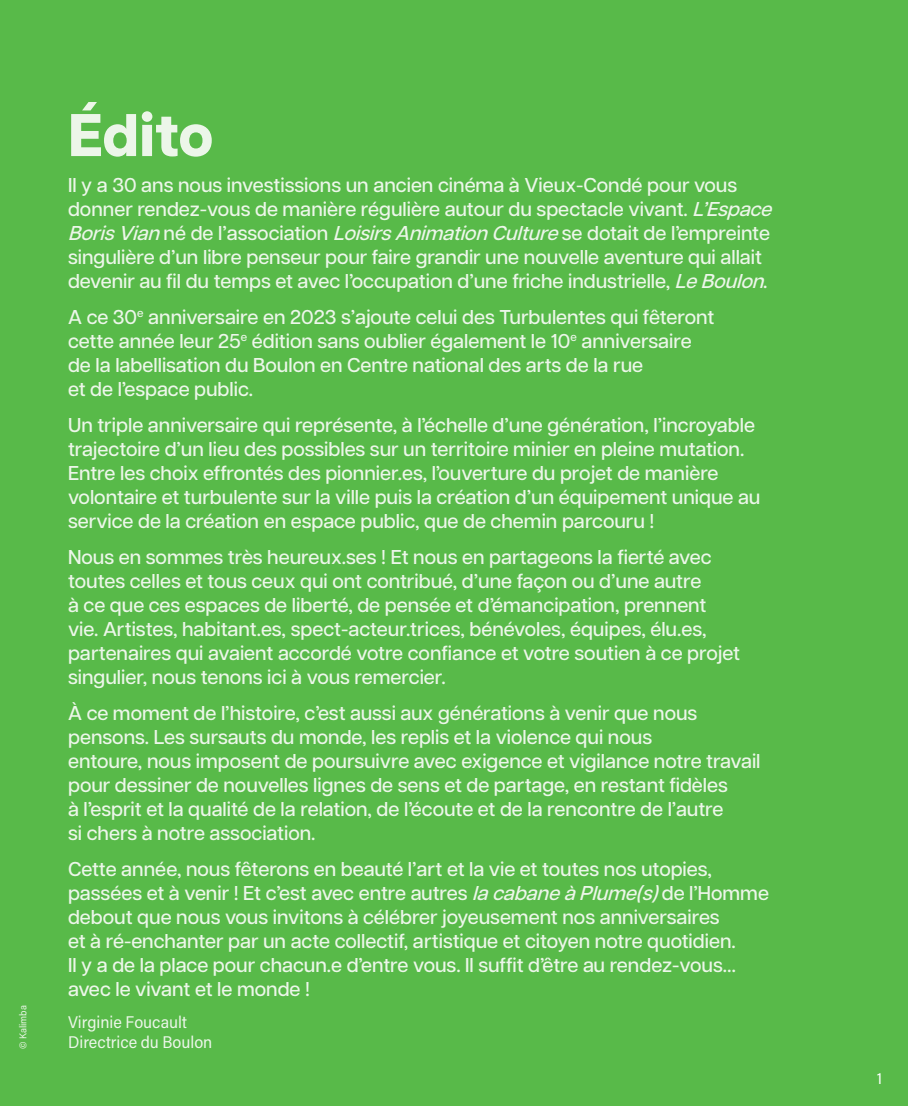
<style>
.page{position:relative;width:908px;height:1106px;background:#fff}
.page>*{position:absolute;margin:0;border:0;box-sizing:border-box;transform-origin:0 0}
.t1{font:800 60px "Articulat CF";color:#ecf6e9}
.t2{font:500 20px/24px "Articulat CF";color:#ecf6e9}
.t3{font:17px "Acumin Pro Semi Cond";color:#ecf6e9}
.t4{font:16px "Acumin Pro Semi Cond";color:#fff}
.t5{font:10px "Acumin Pro Semi Cond";color:#ecf6e9}
.s1{font-style:italic}
</style>
<div class="page">
<div style="left:0;top:0;width:907px;height:1106px;background:#58ba49"></div>
<p class="t5" style="left:16px;top:1049px;width:46px;rotate:-90deg">© Kalimba</p>
<h1 class="t1" style="left:68px;top:90px;width:147px">Édito</h1>
<p class="t2" style="left:68px;top:172px;width:711px">Il y a 30 ans nous investissions un ancien cinéma à Vieux-Condé pour vous donner rendez-vous de manière régulière autour du spectacle vivant. <span class="s1">L’Espace BorisVian</span>né de l’association <span class="s1">LoisirsAnimationCulture</span>se dotait de l’empreinte singulière d’un libre penseur pour faire grandir une nouvelle aventure qui allait devenir au fil du temps et avec l’occupation d’une friche industrielle, <span class="s1">LeBoulon</span>.</p>
<p class="t2" style="left:68px;top:304px;width:647px">A ce 30<sup>e</sup> anniversaire en 2023 s’ajoute celui des Turbulentes qui fêteront cette année leur 25<sup>e</sup> édition sans oublier également le 10<sup>e</sup> anniversaire de la labellisation du Boulon en Centre national des arts de la rue<br>et de l’espace public.</p>
<p class="t2" style="left:68px;top:412px;width:693px">Un triple anniversaire qui représente, à l’échelle d’une génération, l’incroyable trajectoire d’un lieu des possibles sur un territoire minier en pleine mutation.<br>Entre les choix effrontés des pionnier.es, l’ouverture du projet de manière volontaire et turbulente sur la ville puis la création d’un équipement unique au service de la création en espace public, que de chemin parcouru !</p>
<p class="t2" style="left:68px;top:544px;width:673px">Nous en sommes très heureux.ses ! Et nous en partageons la fierté avec toutes celles et tous ceux qui ont contribué, d’une façon ou d’une autre<br>à ce que ces espaces de liberté, de pensée et d’émancipation, prennent vie. Artistes, habitant.es, spect-acteur.trices, bénévoles, équipes, élu.es, partenaires qui avaient accordé votre confiance et votre soutien à ce projet singulier, nous tenons ici à vous remercier.</p>
<p class="t2" style="left:68px;top:700px;width:693px">À ce moment de l’histoire, c’est aussi aux générations à venir que nous pensons. Les sursauts du monde, les replis et la violence qui nous<br>entoure, nous imposent de poursuivre avec exigence et vigilance notre travail pour dessiner de nouvelles lignes de sens et de partage, en restant fidèles<br>à l’esprit et la qualité de la relation, de l’écoute et de la rencontre de l’autre<br>si chers à notre association.</p>
<p class="t2" style="left:68px;top:856px;width:702px">Cette année, nous fêterons en beauté l’art et la vie et toutes nos utopies, passées et à venir ! Et c’est avec entre autres <span class="s1">lacabaneàPlume(s)</span>de l’Homme debout que nous vous invitons à célébrer joyeusement nos anniversaires<br>et à ré-enchanter par un acte collectif, artistique et citoyen notre quotidien.<br>Il y a de la place pour chacun.e d’entre vous. Il suffit d’être au rendez-vous… avec le vivant et le monde !</p>
<p class="t3" style="left:68px;top:1010px;width:120px">Virginie Foucault</p>
<p class="t3" style="left:68px;top:1030px;width:146px">Directrice du Boulon</p>
<p class="t4" style="left:876px;top:1067px;width:6px">1</p>
</div>
